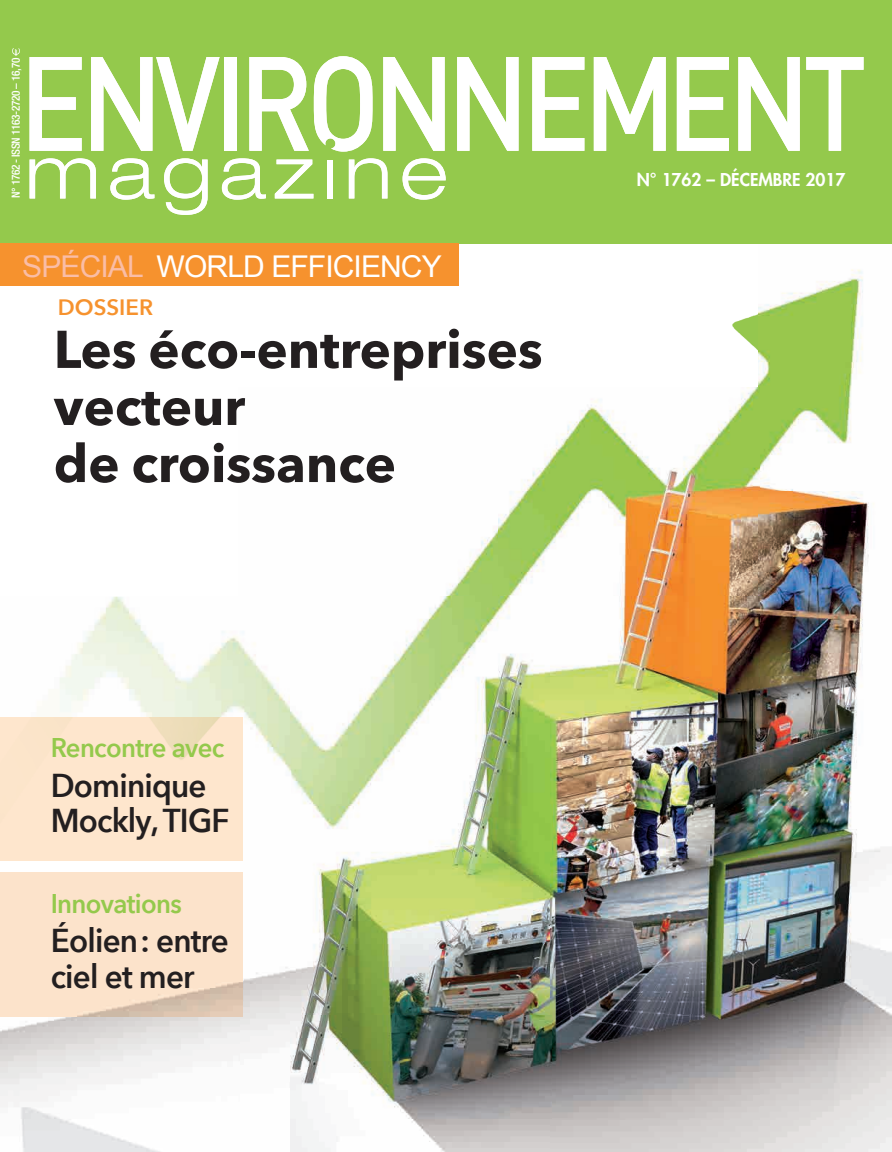
<style>
.page{position:relative;width:892px;height:1152px;background:#fff}
.page>*{position:absolute;margin:0;border:0;box-sizing:border-box;transform-origin:0 0}
.t1{font:700 52.5px/57px "Avenir Next";color:#231f20}
.t2{font:600 33px/35.5px "Avenir Next";letter-spacing:-.025em;color:#231f20;scale:.95 1}
.t3{font:30px "Arial";letter-spacing:-.03em;color:#fff}
.t4{font:600 27px "Avenir Next";letter-spacing:-.025em;color:#94c94c;scale:.95 1}
.t5{font:600 22.2px "Avenir Next";color:#f6922e}
.t6{font:800 17.25px "Futura";color:#fff}
.t7{font:500 condensed 11.25px "Helvetica Neue";letter-spacing:-.03em;color:#fff}
.s1{color:#fabda6}
</style>
<div class="page">
<img style="left:446px;top:243px;width:312px;height:353px">
<img style="left:758px;top:243px;width:133px;height:876px">
<img style="left:60px;top:596px;width:231px;height:157px">
<img style="left:291px;top:596px;width:259px;height:555px">
<img style="left:550px;top:596px;width:209px;height:523px">
<img style="left:239px;top:753px;width:52px;height:398px">
<div style="left:0;top:0;width:891px;height:243px;background:#94c94c"></div>
<svg style="left:30px;top:158px;width:66px;height:40px"></svg>
<svg style="left:110px;top:158px;width:44px;height:42px"></svg>
<svg style="left:164px;top:158px;width:43px;height:57px"></svg>
<svg style="left:222px;top:158px;width:44px;height:42px"></svg>
<svg style="left:275px;top:159px;width:38px;height:39px"></svg>
<div style="left:327px;top:159px;width:5px;height:39px;background:#fff"></div>
<svg style="left:348px;top:158px;width:39px;height:40px"></svg>
<svg style="left:402px;top:158px;width:43px;height:42px"></svg>
<svg style="left:30px;top:57px;width:52px;height:94px"></svg>
<svg style="left:91px;top:57px;width:128px;height:94px"></svg>
<div style="left:224px;top:57px;width:13px;height:94px;background:#fff"></div>
<svg style="left:383px;top:57px;width:61px;height:94px"></svg>
<svg style="left:457px;top:57px;width:61px;height:94px"></svg>
<svg style="left:532px;top:57px;width:52px;height:94px"></svg>
<svg style="left:593px;top:57px;width:72px;height:94px"></svg>
<svg style="left:676px;top:57px;width:52px;height:94px"></svg>
<svg style="left:738px;top:57px;width:61px;height:94px"></svg>
<svg style="left:806px;top:57px;width:57px;height:94px"></svg>
<svg style="left:249px;top:56px;width:123px;height:95px"></svg>
<div style="left:0;top:717px;width:242px;height:143px;background:#fee6cd"></div>
<div style="left:0;top:243px;width:459px;height:43px;background:#f6922e"></div>
<svg style="left:12px;top:48px;width:8px;height:8px"></svg>
<p class="t7" style="left:9px;top:198px;width:141px;rotate:-90deg">N° 1762 - ISSN 1163-2720 – 16,70</p>
<p class="t3" style="left:22px;top:249px;width:421px"><span class="s1">SPÉCIAL</span> WORLD EFFICIENCY</p>
<p class="t5" style="left:58px;top:294px;width:97px">DOSSIER</p>
<h1 class="t1" style="left:54px;top:320px;width:490px">Les éco-entreprises vecteur<br>de croissance</h1>
<p class="t6" style="left:636px;top:168px;width:165px">N° 1762 – DÉCEMBRE</p>
<p class="t6" style="left:835px;top:168px;width:11px">7</p>
<p class="t6" style="left:681px;top:168px;width:165px">N° 1748 – JUIN 2016</p>
<p class="t4" style="left:51px;top:730px;width:184px">Rencontre avec</p>
<p class="t2" style="left:51px;top:767px;width:189px">Dominique<br>Mockly, TIGF</p>
<p class="t4" style="left:51px;top:886px;width:139px">Innovations</p>
<p class="t2" style="left:51px;top:922px;width:189px">Éolien : entre ciel et mer</p>
</div>
